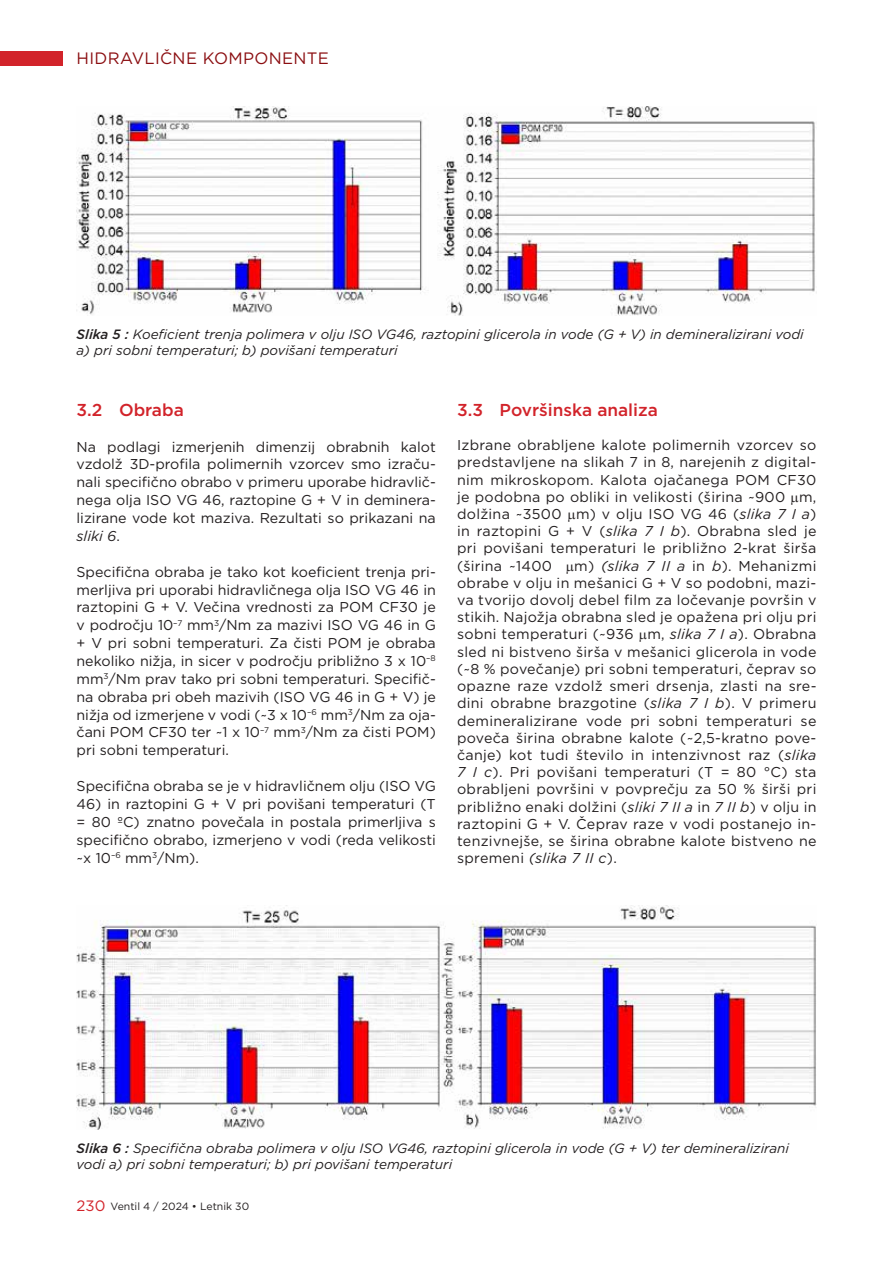
<style>
.page{position:relative;width:893px;height:1263px;background:#fff}
.page>*{position:absolute;margin:0;border:0;box-sizing:border-box;transform-origin:0 0}
.t1{font:500 17.25px "Gotham";color:#d2232a}
.t2{font:16.5px "Gotham";letter-spacing:.02em;color:#8b0e11}
.t3{font:14.25px/17.2px "Gotham";color:#231f20;text-align:justify}
.t4{font:italic 13.5px/16.2px "Gotham";color:#231f20}
.t5{font:10.5px "Gotham";color:#231f20}
.s1{font-weight:500}
.s2{font-style:italic}
.s3{font-size:15px;color:#d2232a}
</style>
<div class="page">
<div style="left:0;top:51px;width:62px;height:14px;background:#d2232a"></div>
<img style="left:77px;top:106px;width:738px;height:209px">
<img style="left:77px;top:906px;width:739px;height:224px">
<p class="t2" style="left:77px;top:48px;width:254px">HIDRAVLIČNE KOMPONENTE</p>
<p class="t4" style="left:77px;top:326px;width:729px"><span class="s1">Slika 5 :</span> Koeficient trenja polimera v olju ISO VG46, raztopini glicerola in vode (G + V) in demineralizirani vodi a) pri sobni temperaturi; b) povišani temperaturi</p>
<p class="t1" style="left:77px;top:398px;width:109px">3.2 Obraba</p>
<p class="t3" style="left:77px;top:437px;width:361px;line-height:17.9px">Na podlagi izmerjenih dimenzij obrabnih kalot vzdolž 3D-profila polimernih vzorcev smo izraču&shy;nali specifično obrabo v primeru uporabe hidravlič&shy;nega olja ISO VG 46, raztopine G + V in deminera&shy;lizirane vode kot maziva. Rezultati so prikazani na <span class="s2">sliki 6</span>.</p>
<p class="t3" style="left:77px;top:562px;width:361px;line-height:17.9px">Specifična obraba je tako kot koeficient trenja pri&shy;merljiva pri uporabi hidravličnega olja ISO VG 46 in raztopini G + V. Večina vrednosti za POM CF30 je v področju 10<sup>–7</sup> mm<sup>3</sup>/Nm za mazivi ISO VG 46 in G + V pri sobni temperaturi. Za čisti POM je obraba nekoliko nižja, in sicer v področju približno 3 x 10<sup>–8 </sup>mm<sup>3</sup>/Nm prav tako pri sobni temperaturi. Specifič&shy;na obraba pri obeh mazivih (ISO VG 46 in G + V) je nižja od izmerjene v vodi (~3 x 10<sup>–6</sup> mm<sup>3</sup>/Nm za oja&shy;čani POM CF30 ter ~1 x 10<sup>–7</sup> mm<sup>3</sup>/Nm za čisti POM) pri sobni temperaturi.</p>
<p class="t3" style="left:77px;top:777px;width:361px">Specifična obraba se je v hidravličnem olju (ISO VG</p>
<p class="t3" style="left:77px;top:795px;width:361px;line-height:17.9px">46) in raztopini G + V pri povišani temperaturi (T = 80 ºC) znatno povečala in postala primerljiva s specifično obrabo, izmerjeno v vodi (reda velikosti ~x 10<sup>–6</sup> mm<sup>3</sup>/Nm).</p>
<p class="t1" style="left:457px;top:398px;width:202px">3.3 Površinska analiza</p>
<p class="t3" style="left:457px;top:436px;width:361px">Izbrane obrabljene kalote polimernih vzorcev so predstavljene na slikah 7 in 8, narejenih z digital&shy;nim mikroskopom. Kalota ojačanega POM CF30 je podobna po obliki in velikosti (širina ~900 m, dolžina ~3500 m) v olju ISO VG 46 (<span class="s2">slika 7 I a</span>) in raztopini G + V (<span class="s2">slika 7 I b</span>). Obrabna sled je pri povišani temperaturi le približno 2-krat širša (širina ~1400</p>
<p class="t3" style="left:457px;top:557px;width:361px;text-indent:117px">m) <span class="s2">(slika 7 II a</span> in <span class="s2">b</span>). Mehanizmi obrabe v olju in mešanici G + V so podobni, mazi&shy;va tvorijo dovolj debel film za ločevanje površin v stikih. Najožja obrabna sled je opažena pri olju pri sobni temperaturi (~936 m, <span class="s2">slika 7 I a</span>). Obrabna sled ni bistveno širša v mešanici glicerola in vode (~8 % povečanje) pri sobni temperaturi, čeprav so opazne raze vzdolž smeri drsenja, zlasti na sre&shy;dini obrabne brazgotine (<span class="s2">slika 7 I b</span>). V primeru demineralizirane vode pri sobni temperaturi se poveča širina obrabne kalote (~2,5-kratno pove&shy;čanje) kot tudi število in intenzivnost raz (<span class="s2">slika 7 I c</span>). Pri povišani temperaturi (T = 80 °C) sta obrabljeni površini v povprečju za 50 % širši pri približno enaki dolžini (<span class="s2">sliki 7 II a</span> in <span class="s2">7 II b</span>) v olju in raztopini G + V. Čeprav raze v vodi postanejo in&shy;tenzivnejše, se širina obrabne kalote bistveno ne spremeni <span class="s2">(slika 7 II c</span>).</p>
<p class="t4" style="left:77px;top:1140px;width:714px"><span class="s1">Slika 6 :</span> Specifična obraba polimera v olju ISO VG46, raztopini glicerola in vode (G + V) ter demineralizirani vodi a) pri sobni temperaturi; b) pri povišani temperaturi</p>
<p class="t5" style="left:77px;top:1199px;width:174px"><span class="s3">230</span> Ventil 4 / 2024 • Letnik 30</p>
</div>
